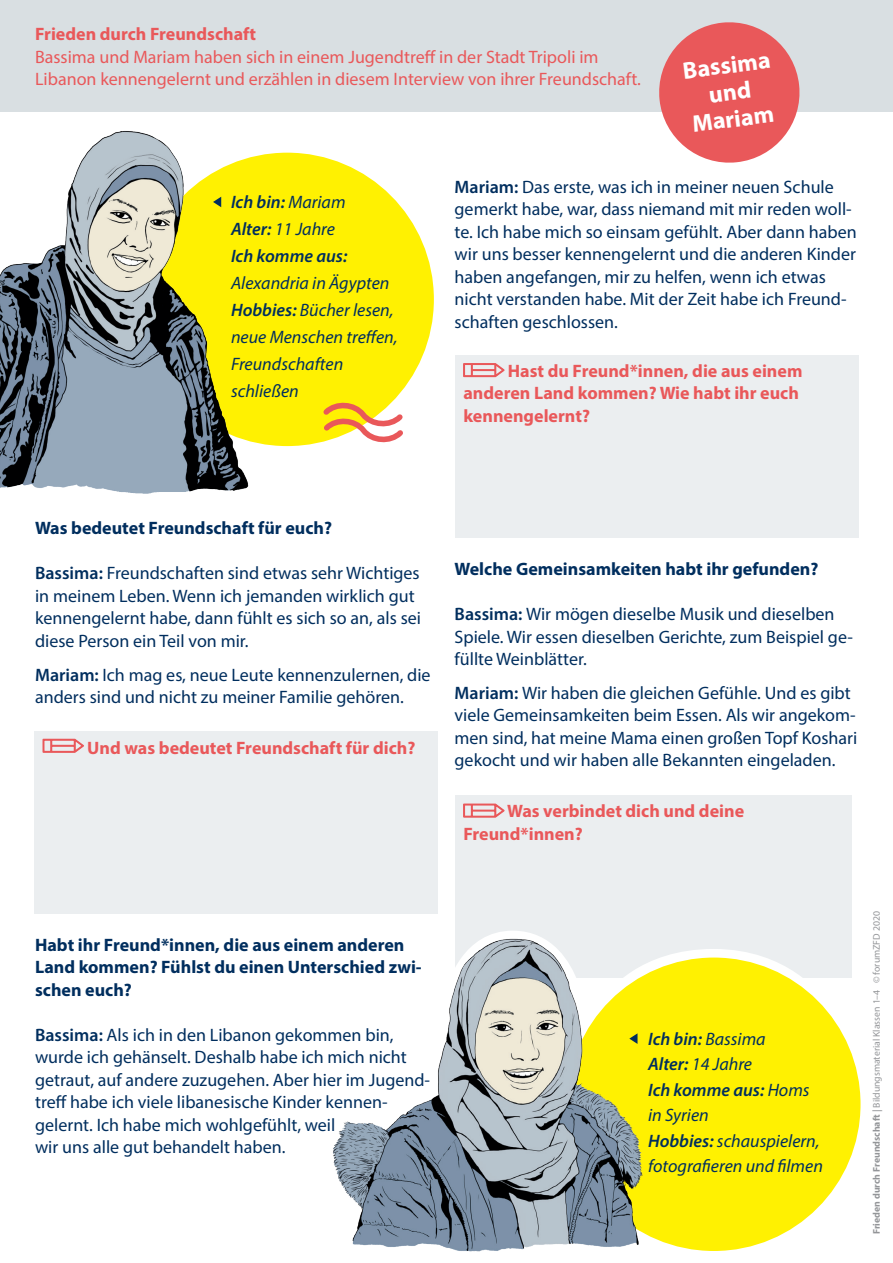
<style>
.page{position:relative;width:893px;height:1263px;background:#fff}
.page>*{position:absolute;margin:0;border:0;box-sizing:border-box;transform-origin:0 0}
.t1{font:700 24px/27px "Myriad Pro";color:#fff;text-align:center}
.t2{font:18px/22.5px "Myriad Pro";color:#002e5e}
.t3{font:italic 18px/25.5px "Myriad Pro";color:#002e5e}
.t4{font:700 18px/22.5px "Myriad Pro";color:#e9585a}
.t5{font:700 18px/22.5px "Myriad Pro";color:#002e5e}
.t6{font:18px/22.5px "Myriad Pro";color:#e9585a}
.t7{font:italic 600 18px/27px "Myriad Pro";color:#002e5e}
.t8{font:9.75px "Myriad Pro";color:#939598}
.s1{font-weight:400}
.s2{font-weight:600}
.s3{font-weight:700}
</style>
<div class="page">
<div style="left:455px;top:795px;width:397px;height:183px;background:#ebeef0"></div>
<svg style="left:463px;top:804px;width:41px;height:13px"></svg>
<svg style="left:658px;top:949px;width:156px;height:48px"></svg>
<div style="left:567px;top:957px;width:293px;height:294px;background:#fff101;border-radius:50%"></div>
<div style="left:455px;top:355px;width:403px;height:183px;background:#ebeef0"></div>
<svg style="left:463px;top:363px;width:41px;height:14px"></svg>
<div style="left:34px;top:731px;width:404px;height:182px;background:#ebeef0"></div>
<svg style="left:43px;top:739px;width:41px;height:13px"></svg>
<div style="left:140px;top:153px;width:294px;height:293px;background:#fff101;border-radius:50%"></div>
<svg style="left:318px;top:402px;width:85px;height:41px"></svg>
<div style="left:0;top:0;width:893px;height:112px;background:#d9dfe2"></div>
<svg style="left:659px;top:22px;width:141px;height:141px"></svg>
<img style="left:333px;top:931px;width:325px;height:321px">
<img style="left:0;top:131px;width:258px;height:363px">
<svg style="left:629px;top:1033px;width:8px;height:11px"></svg>
<svg style="left:213px;top:197px;width:8px;height:10px"></svg>
<p class="t4" style="left:35px;top:22px;width:223px">Frieden durch Freundschaft</p>
<p class="t6" style="left:35px;top:45px;width:607px">Bassima und Mariam haben sich in einem Jugendtreff in der Stadt Tripoli im<br>Libanon kennengelernt und erzählen in diesem Interview von ihrer Freundschaft.</p>
<h1 class="t1" style="left:681px;top:56px;width:89px;rotate:-7deg">Bassima und<br>Mariam</h1>
<p class="t7" style="left:231px;top:188px;width:118px">Ich bin: <span class="s1">Mariam<br></span>Alter: <span class="s1">11 Jahre<br></span>Ich komme aus:</p>
<p class="t3" style="left:231px;top:269px;width:168px;line-height:27px">Alexandria in Ägypten<br><span class="s2">Hobbies:</span> Bücher lesen, neue Menschen treffen,<br>Freundschaften schließen</p>
<p class="t2" style="left:455px;top:175px;width:404px"><span class="s2">Mariam:</span> Das erste, was ich in meiner neuen Schule gemerkt habe, war, dass niemand mit mir reden woll&shy;te. Ich habe mich so einsam gefühlt. Aber dann haben wir uns besser kennengelernt und die anderen Kinder haben angefangen, mir zu helfen, wenn ich etwas nicht verstanden habe. Mit der Zeit habe ich Freund&shy;schaften geschlossen.</p>
<p class="t4" style="left:463px;top:359px;width:340px;text-indent:44px">Hast du Freund*innen, die aus einem anderen Land kommen? Wie habt ihr euch kennengelernt?</p>
<p class="t5" style="left:35px;top:516px;width:298px">Was bedeutet Freundschaft für euch?</p>
<p class="t2" style="left:35px;top:562px;width:387px"><span class="s2">Bassima:</span> Freundschaften sind etwas sehr Wichtiges in meinem Leben. Wenn ich jemanden wirklich gut kennengelernt habe, dann fühlt es sich so an, als sei diese Person ein Teil von mir.</p>
<p class="t2" style="left:35px;top:663px;width:397px"><span class="s2">Mariam:</span> Ich mag es, neue Leute kennenzulernen, die anders sind und nicht zu meiner Familie gehören.</p>
<p class="t4" style="left:87px;top:736px;width:330px">Und was bedeutet Freundschaft für dich?</p>
<p class="t5" style="left:455px;top:557px;width:365px">Welche Gemeinsamkeiten habt ihr gefunden?</p>
<p class="t2" style="left:455px;top:602px;width:400px"><span class="s2">Bassima:</span> Wir mögen dieselbe Musik und dieselben<br>Spiele. Wir essen dieselben Gerichte, zum Beispiel ge&shy;füllte Weinblätter.</p>
<p class="t2" style="left:455px;top:681px;width:404px"><span class="s2">Mariam:</span> Wir haben die gleichen Gefühle. Und es gibt viele Gemeinsamkeiten beim Essen. Als wir angekom&shy;men sind, hat meine Mama einen großen Topf Koshari gekocht und wir haben alle Bekannten eingeladen.</p>
<p class="t4" style="left:463px;top:799px;width:282px;text-indent:44px">Was verbindet dich und deine<br>Freund*innen?</p>
<p class="t5" style="left:35px;top:933px;width:388px">Habt ihr Freund*innen, die aus einem anderen<br>Land kommen? Fühlst du einen Unterschied zwi&shy;schen euch?</p>
<p class="t2" style="left:35px;top:1023px;width:396px"><span class="s2">Bassima:</span> Als ich in den Libanon gekommen bin, wurde ich gehänselt. Deshalb habe ich mich nicht getraut, auf andere zuzugehen. Aber hier im Jugend&shy;treff habe ich viele libanesische Kinder kennen&shy;gelernt. Ich habe mich wohlgefühlt, weil<br>wir uns alle gut behandelt haben.</p>
<p class="t3" style="left:648px;top:1026px;width:176px"><span class="s2">Ich bin:</span> Bassima<br><span class="s2">Alter:</span> 14 Jahre<br><span class="s2">Ich komme aus:</span> Homs in Syrien<br><span class="s2">Hobbies:</span> schauspielern, fotografieren und filmen</p>
<p class="t8" style="left:870px;top:1234px;width:324px;rotate:-90deg"><span class="s3">Frieden durch Freundschaft</span> <span class="s2">|</span> Bildungsmaterial Klassen 1–4 © forumZFD 2020</p>
</div>
